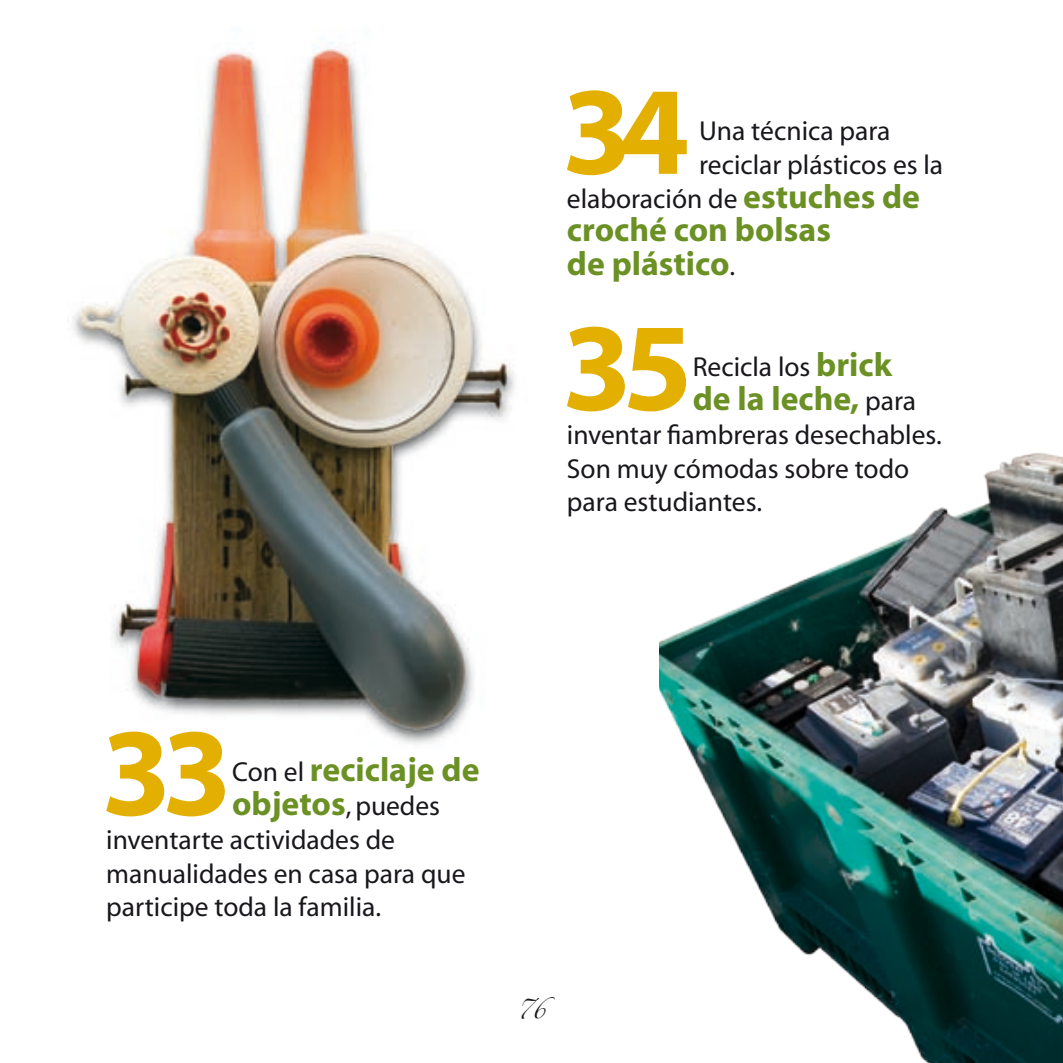
<style>
.page{position:relative;width:1063px;height:1063px;background:#fff}
.page>*{position:absolute;margin:0;border:0;box-sizing:border-box;transform-origin:0 0}
.t1{font:700 126.25px "Myriad";color:#e3af00}
.t2{font:700 33.75px/33.8px "Myriad";color:#6b9024}
.t3{font:27.5px/33.8px "Myriad";color:#1a171c}
.t4{font:17.5px "Zapfino";color:#1a171c}
.s1{font-weight:700;font-size:33.75px;color:#6b9024}
.s2{font-weight:400;font-size:27.5px;color:#1a171c}
</style>
<div class="page">
<img style="left:72px;top:42px;width:443px;height:702px">
<img style="left:659px;top:452px;width:404px;height:611px">
<h1 class="t1" style="left:562px;top:66px;width:129px">34</h1>
<p class="t3" style="left:699px;top:115px;width:193px">Una técnica para</p>
<p class="t3" style="left:699px;top:149px;width:246px">reciclar plásticos es la</p>
<p class="t3" style="left:567px;top:183px;width:355px">elaboración de <span class="s1">estuches de</span></p>
<p class="t2" style="left:567px;top:214px;width:266px">croché con bolsas de plástico<span class="s2">.</span></p>
<h1 class="t1" style="left:562px;top:303px;width:132px">35</h1>
<p class="t3" style="left:693px;top:351px;width:201px">Recicla los <span class="s1">brick</span></p>
<p class="t2" style="left:693px;top:383px;width:225px">de la leche, <span class="s2">para</span></p>
<p class="t3" style="left:567px;top:419px;width:376px">inventar fiambreras desechables.<br>Son muy cómodas sobre todo para estudiantes.</p>
<h1 class="t1" style="left:102px;top:708px;width:132px">33</h1>
<p class="t2" style="left:232px;top:754px;width:249px"><span class="s2">Con el</span> reciclaje de objetos<span class="s2">, puedes</span></p>
<p class="t3" style="left:106px;top:824px;width:361px">inventarte actividades de manualidades en casa para que participe toda la familia.</p>
<p class="t4" style="left:517px;top:1001px;width:31px">76</p>
</div>
